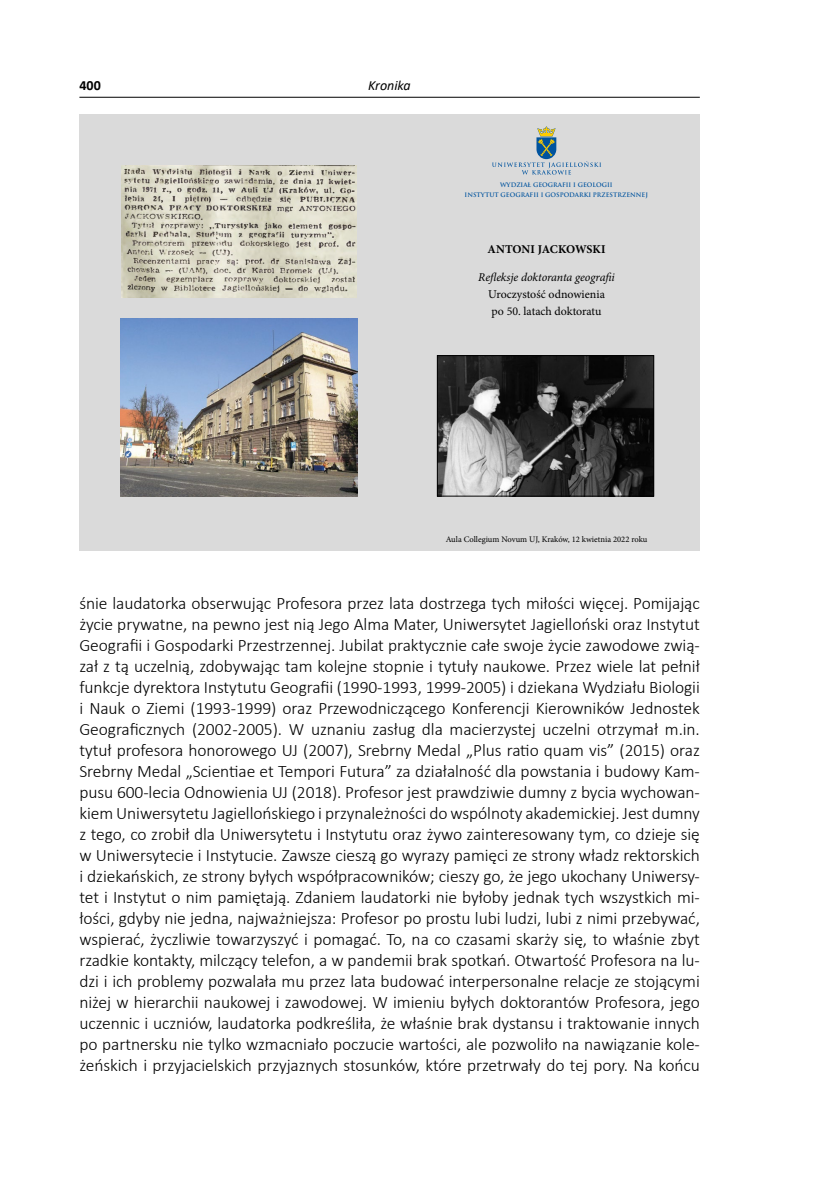
<style>
.page{position:relative;width:814px;height:1181px;background:#fff}
.page>*{position:absolute;margin:0;border:0;box-sizing:border-box;transform-origin:0 0}
.t1{font:300 17.5px/21px "Calibri";letter-spacing:-.005em;color:#000;text-align:justify}
.t2{font:italic 14px "Calibri";color:#000}
.t3{font:700 14px "Calibri";color:#000}
.t4{font:11.9px/17px "Minion Pro";color:#000}
.t5{font:italic 11.9px "Minion Pro";letter-spacing:-.01em;color:#000}
.t6{font:700 11.9px "Minion Pro";letter-spacing:-.005em;color:#000}
.t7{font:8.58px "Minion Pro";color:#000}
.t8{font:700 6.12px/10px "Trajan Pro";color:#00539e;text-align:center}
</style>
<div class="page">
<hr style="left:79px;top:97px;width:620px;height:1px;background:#000">
<div style="left:79px;top:114px;width:620px;height:437px;background:#dadada"></div>
<svg style="left:492px;top:126px;width:109px;height:49px;background:#c5ccce"></svg>
<img style="left:120px;top:319px;width:237px;height:177px">
<img style="left:439px;top:357px;width:213px;height:137px">
<div style="left:437px;top:355px;width:217px;height:141px;border:1px solid #000"></div>
<img style="left:121px;top:165px;width:235px;height:132px">
<p class="t3" style="left:80px;top:75px;width:23px">400</p>
<p class="t2" style="left:368px;top:76px;width:44px">Kronika</p>
<p class="t8" style="left:464px;top:180px;width:185px">WYDZIAŁ GEOGRAFII I GEOLOGII<br>INSTYTUT GEOGRAFII I GOSPODARKI PRZESTRZENNEJ</p>
<p class="t6" style="left:487px;top:241px;width:119px">ANTONI JACKOWSKI</p>
<p class="t5" style="left:478px;top:269px;width:138px">Refleksje doktoranta geografii</p>
<p class="t4" style="left:488px;top:286px;width:118px">Uroczystość odnowienia po 50. latach doktoratu</p>
<p class="t7" style="left:446px;top:533px;width:203px">Aula Collegium Novum UJ, Kraków, 12 kwietnia 2022 roku</p>
<p class="t1" style="left:79px;top:593px;width:622px">śnie laudatorka obserwując Profesora przez lata dostrzega tych miłości więcej. Pomijając życie prywatne, na pewno jest nią Jego Alma Mater, Uniwersytet Jagielloński oraz Instytut Geografii i Gospodarki Przestrzennej. Jubilat praktycznie całe swoje życie zawodowe zwią&shy;zał z tą uczelnią, zdobywając tam kolejne stopnie i tytuły naukowe. Przez wiele lat pełnił funkcje dyrektora Instytutu Geografii (1990‑1993, 1999‑2005) i dziekana Wydziału Biologii i Nauk o Ziemi (1993‑1999) oraz Przewodniczącego Konferencji Kierowników Jednostek Geograficznych (2002‑2005). W uznaniu zasług dla macierzystej uczelni otrzymał m.in. tytuł profesora honorowego UJ (2007), Srebrny Medal „Plus ratio quam vis” (2015) oraz Srebrny Medal „Scientiae et Tempori Futura” za działalność dla powstania i budowy Kam&shy;pusu 600-lecia Odnowienia UJ (2018). Profesor jest prawdziwie dumny z bycia wychowan&shy;kiem Uniwersytetu Jagiellońskiego i przynależności do wspólnoty akademickiej. Jest dumny z tego, co zrobił dla Uniwersytetu i Instytutu oraz żywo zainteresowany tym, co dzieje się w Uniwersytecie i Instytucie. Zawsze cieszą go wyrazy pamięci ze strony władz rektorskich i dziekańskich, ze strony byłych współpracowników; cieszy go, że jego ukochany Uniwersy&shy;tet i Instytut o nim pamiętają. Zdaniem laudatorki nie byłoby jednak tych wszystkich mi&shy;łości, gdyby nie jedna, najważniejsza: Profesor po prostu lubi ludzi, lubi z nimi przebywać, wspierać, życzliwie towarzyszyć i pomagać. To, na co czasami skarży się, to właśnie zbyt rzadkie kontakty, milczący telefon, a w pandemii brak spotkań. Otwartość Profesora na lu&shy;dzi i ich problemy pozwalała mu przez lata budować interpersonalne relacje ze stojącymi niżej w hierarchii naukowej i zawodowej. W imieniu byłych doktorantów Profesora, jego uczennic i uczniów, laudatorka podkreśliła, że właśnie brak dystansu i traktowanie innych po partnersku nie tylko wzmacniało poczucie wartości, ale pozwoliło na nawiązanie kole&shy;żeńskich i przyjacielskich przyjaznych stosunków, które przetrwały do tej pory. Na końcu</p>
</div>
